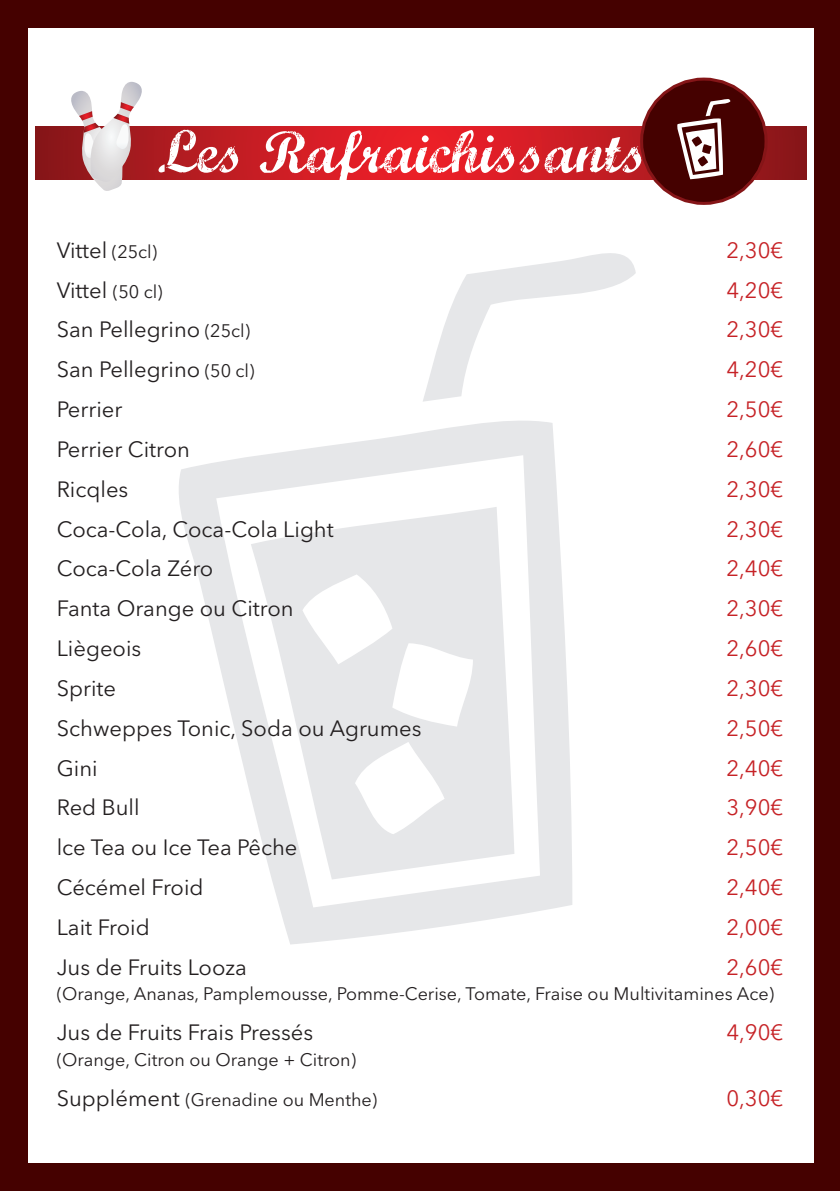
<style>
.page{position:relative;width:840px;height:1191px;background:#fff}
.page>*{position:absolute;margin:0;border:0;box-sizing:border-box;transform-origin:0 0}
.t1{font:60px "Marcelle Script";color:#fff}
.t2{font:22px "Avenir Next LT Pro";color:#231f20}
.t3{font:22px "Avenir Next LT Pro";color:#c62226}
.t4{font:18px "Avenir Next LT Pro";color:#231f20}
.s1{font-size:18px}
.s2{font-size:22px}
</style>
<div class="page">
<div style="left:0;top:0;width:839px;height:1191px;background:#450100"></div>
<div style="left:28px;top:28px;width:785px;height:1134px;background:#fff"></div>
<svg style="left:423px;top:253px;width:212px;height:149px"></svg>
<svg style="left:179px;top:421px;width:393px;height:523px"></svg>
<svg style="left:251px;top:507px;width:263px;height:372px;fill:#e6e7e9"></svg>
<svg style="left:35px;top:127px;width:771px;height:53px"></svg>
<div style="left:641px;top:79px;width:124px;height:124px;background:#450100;border-radius:50%"></div>
<div style="left:639px;top:78px;width:128px;height:127px;border:3px solid #fff;border-radius:50%"></div>
<svg style="left:68px;top:82px;width:77px;height:109px"></svg>
<svg style="left:677px;top:99px;width:53px;height:80px"></svg>
<h1 class="t1" style="left:158px;top:110px;width:489px">Les Rafraichissants</h1>
<p class="t2" style="left:57px;top:237px;width:102px">Vittel <span class="s1">(25cl)</span></p>
<p class="t3" style="left:726px;top:237px;width:58px">2,30€</p>
<p class="t2" style="left:57px;top:277px;width:107px">Vittel <span class="s1">(50 cl)</span></p>
<p class="t3" style="left:726px;top:277px;width:58px">4,20€</p>
<p class="t2" style="left:57px;top:316px;width:195px">San Pellegrino <span class="s1">(25cl)</span></p>
<p class="t3" style="left:726px;top:316px;width:58px">2,30€</p>
<p class="t2" style="left:57px;top:356px;width:199px">San Pellegrino <span class="s1">(50 cl)</span></p>
<p class="t3" style="left:726px;top:356px;width:58px">4,20€</p>
<p class="t2" style="left:57px;top:396px;width:67px">Perrier</p>
<p class="t3" style="left:726px;top:396px;width:58px">2,50€</p>
<p class="t2" style="left:57px;top:436px;width:135px">Perrier Citron</p>
<p class="t3" style="left:726px;top:436px;width:58px">2,60€</p>
<p class="t2" style="left:57px;top:476px;width:73px">Ricqles</p>
<p class="t3" style="left:726px;top:476px;width:58px">2,30€</p>
<p class="t2" style="left:57px;top:516px;width:278px">Coca-Cola, Coca-Cola Light</p>
<p class="t3" style="left:726px;top:516px;width:58px">2,30€</p>
<p class="t2" style="left:57px;top:555px;width:158px">Coca-Cola Zéro</p>
<p class="t3" style="left:726px;top:555px;width:58px">2,40€</p>
<p class="t2" style="left:57px;top:595px;width:238px">Fanta Orange ou Citron</p>
<p class="t3" style="left:726px;top:595px;width:58px">2,30€</p>
<p class="t2" style="left:57px;top:635px;width:86px">Liègeois</p>
<p class="t3" style="left:726px;top:635px;width:58px">2,60€</p>
<p class="t2" style="left:57px;top:675px;width:61px">Sprite</p>
<p class="t3" style="left:726px;top:675px;width:58px">2,30€</p>
<p class="t2" style="left:57px;top:715px;width:366px">Schweppes Tonic, Soda ou Agrumes</p>
<p class="t3" style="left:726px;top:715px;width:58px">2,50€</p>
<p class="t2" style="left:57px;top:754px;width:42px">Gini</p>
<p class="t3" style="left:726px;top:754px;width:58px">2,40€</p>
<p class="t2" style="left:57px;top:794px;width:84px">Red Bull</p>
<p class="t3" style="left:726px;top:794px;width:58px">3,90€</p>
<p class="t2" style="left:57px;top:834px;width:242px">lce Tea ou Ice Tea Pêche</p>
<p class="t3" style="left:726px;top:834px;width:58px">2,50€</p>
<p class="t2" style="left:57px;top:874px;width:148px">Cécémel Froid</p>
<p class="t3" style="left:726px;top:874px;width:58px">2,40€</p>
<p class="t2" style="left:57px;top:914px;width:94px">Lait Froid</p>
<p class="t3" style="left:726px;top:914px;width:58px">2,00€</p>
<p class="t2" style="left:57px;top:954px;width:192px">Jus de Fruits Looza</p>
<p class="t3" style="left:726px;top:954px;width:58px">2,60€</p>
<p class="t4" style="left:57px;top:983px;width:718px">(Orange, Ananas, Pamplemousse, Pomme-Cerise, Tomate, Fraise ou Multivitamines Ace)</p>
<p class="t2" style="left:57px;top:1019px;width:258px">Jus de Fruits Frais Pressés</p>
<p class="t3" style="left:726px;top:1019px;width:58px">4,90€</p>
<p class="t4" style="left:57px;top:1049px;width:301px">(Orange, Citron ou Orange + Citron)</p>
<p class="t4" style="left:57px;top:1089px;width:322px"><span class="s2">Supplément</span> (Grenadine ou Menthe)</p>
<p class="t3" style="left:726px;top:1085px;width:58px">0,30€</p>
</div>
